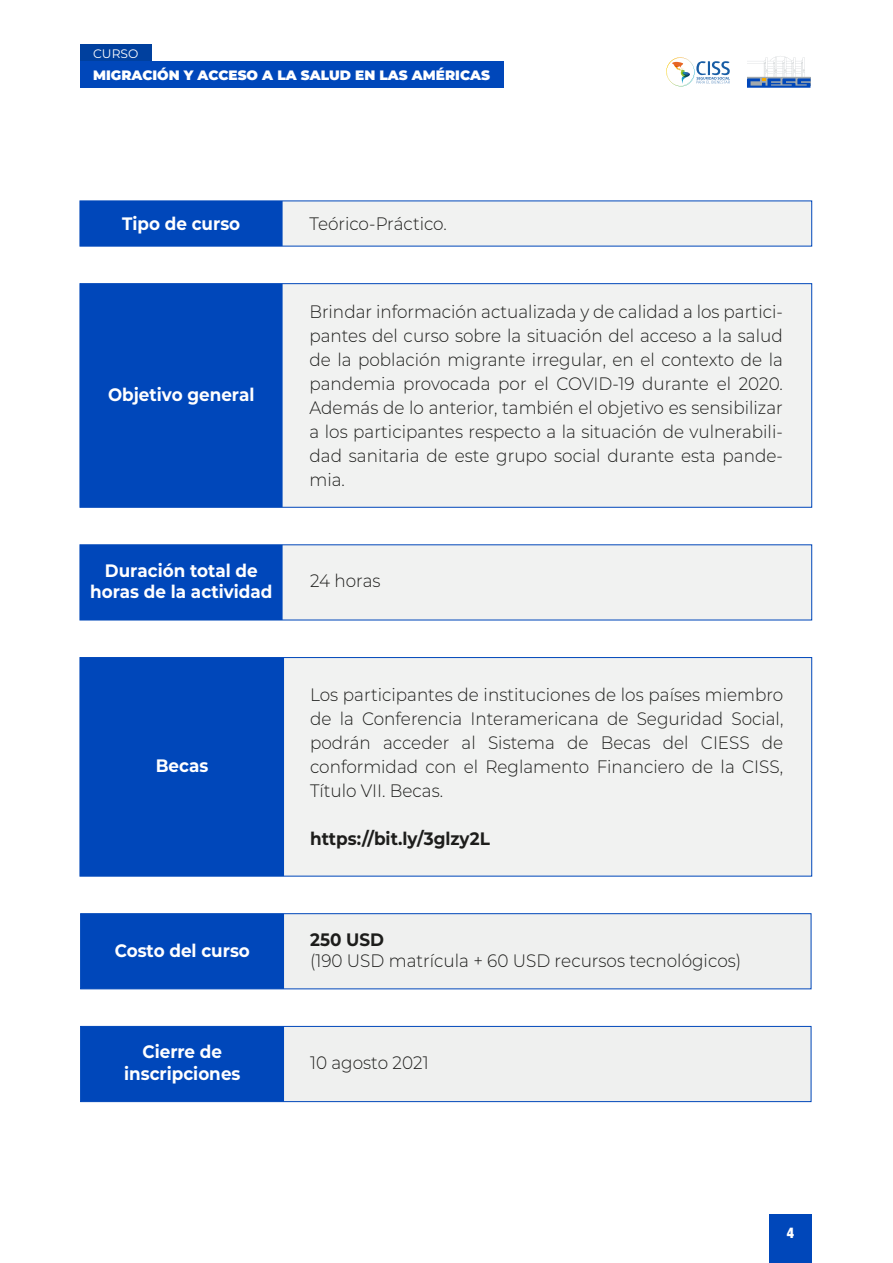
<style>
.page{position:relative;width:893px;height:1263px;background:#fff}
.page>*{position:absolute;margin:0;border:0;box-sizing:border-box;transform-origin:0 0}
.t1{font:300 18px/24px "Montserrat";color:#1d1d1b;text-align:justify;scale:.94 1}
.t2{font:700 18px/21.6px "Montserrat";color:#fff;text-align:center;scale:.93 1}
.t3{font:700 18px "Montserrat";color:#1d1d1b;scale:.94 1}
.t4{font:900 condensed 15px "Helvetica Neue";color:#fff;scale:.93 1}
.t5{font:900 13.65px "Montserrat";color:#fff}
.t6{font:12.3px "Montserrat";color:#fff}
</style>
<div class="page">
<svg style="left:747px;top:56px;width:63px;height:32px"></svg>
<svg style="left:666px;top:57px;width:64px;height:29px"></svg>
<div style="left:769px;top:1215px;width:43px;height:48px;background:#0047ba"></div>
<div style="left:80px;top:44px;width:71px;height:19px;background:#00409e"></div>
<div style="left:80px;top:62px;width:423px;height:26px;background:#0047ba"></div>
<div style="left:284px;top:659px;width:526px;height:215px;background:#f1f2f1"></div>
<div style="left:82px;top:659px;width:202px;height:215px;background:#0047ba"></div>
<div style="left:80px;top:657px;width:732px;height:219px;border:1px solid #0047ba"></div>
<div style="left:284px;top:915px;width:525px;height:72px;background:#eff0ef"></div>
<div style="left:82px;top:915px;width:202px;height:72px;background:#0047ba"></div>
<div style="left:80px;top:913px;width:731px;height:76px;border:1px solid #0047ba"></div>
<div style="left:284px;top:1028px;width:525px;height:72px;background:#eff0ef"></div>
<div style="left:82px;top:1028px;width:202px;height:72px;background:#0047ba"></div>
<div style="left:80px;top:1026px;width:731px;height:76px;border:1px solid #0047ba"></div>
<svg style="left:82px;top:203px;width:728px;height:41px"></svg>
<div style="left:80px;top:201px;width:732px;height:45px;border:1px solid #0047ba"></div>
<div style="left:283px;top:546px;width:527px;height:72px;background:#f1f2f1"></div>
<div style="left:82px;top:546px;width:201px;height:72px;background:#0047ba"></div>
<div style="left:80px;top:544px;width:732px;height:76px;border:1px solid #0047ba"></div>
<div style="left:283px;top:285px;width:527px;height:221px;background:#f1f2f1"></div>
<div style="left:82px;top:285px;width:201px;height:221px;background:#0047ba"></div>
<div style="left:80px;top:283px;width:732px;height:225px;border:1px solid #0047ba"></div>
<p class="t6" style="left:93px;top:45px;width:47px">CURSO</p>
<p class="t5" style="left:93px;top:65px;width:398px">MIGRACIÓN Y ACCESO A LA SALUD EN LAS AMÉRICAS</p>
<p class="t2" style="left:122px;top:212px;width:128px">Tipo de curso</p>
<p class="t1" style="left:309px;top:211px;width:148px">Teórico-Práctico.</p>
<p class="t2" style="left:108px;top:383px;width:159px">Objetivo general</p>
<p class="t2" style="left:90px;top:559px;width:198px">Duración total de horas de la actividad</p>
<p class="t2" style="left:156px;top:754px;width:58px">Becas</p>
<p class="t2" style="left:115px;top:938px;width:147px">Costo del curso</p>
<p class="t2" style="left:124px;top:1040px;width:127px">Cierre de inscripciones</p>
<p class="t1" style="left:309px;top:299px;width:505px">Brindar información actualizada y de calidad a los partici&shy;pantes del curso sobre la situación del acceso a la salud de la población migrante irregular, en el contexto de la pandemia provocada por el COVID-19 durante el 2020.<br>Además de lo anterior, también el objetivo es sensibilizar a los participantes respecto a la situación de vulnerabili&shy;dad sanitaria de este grupo social durante esta pande&shy;mia.</p>
<p class="t1" style="left:310px;top:568px;width:77px">24 horas</p>
<p class="t1" style="left:310px;top:682px;width:505px">Los participantes de instituciones de los países miembro de la Conferencia Interamericana de Seguridad Social, podrán acceder al Sistema de Becas del CIESS de conformidad con el Reglamento Financiero de la CISS, Título VII. Becas.</p>
<p class="t3" style="left:310px;top:826px;width:193px">https://bit.ly/3glzy2L</p>
<p class="t3" style="left:310px;top:927px;width:80px">250 USD</p>
<p class="t1" style="left:310px;top:948px;width:460px">(190 USD matrícula + 60 USD recursos tecnológicos)</p>
<p class="t1" style="left:310px;top:1050px;width:128px">10 agosto 2021</p>
<p class="t4" style="left:787px;top:1220px;width:9px">4</p>
</div>
